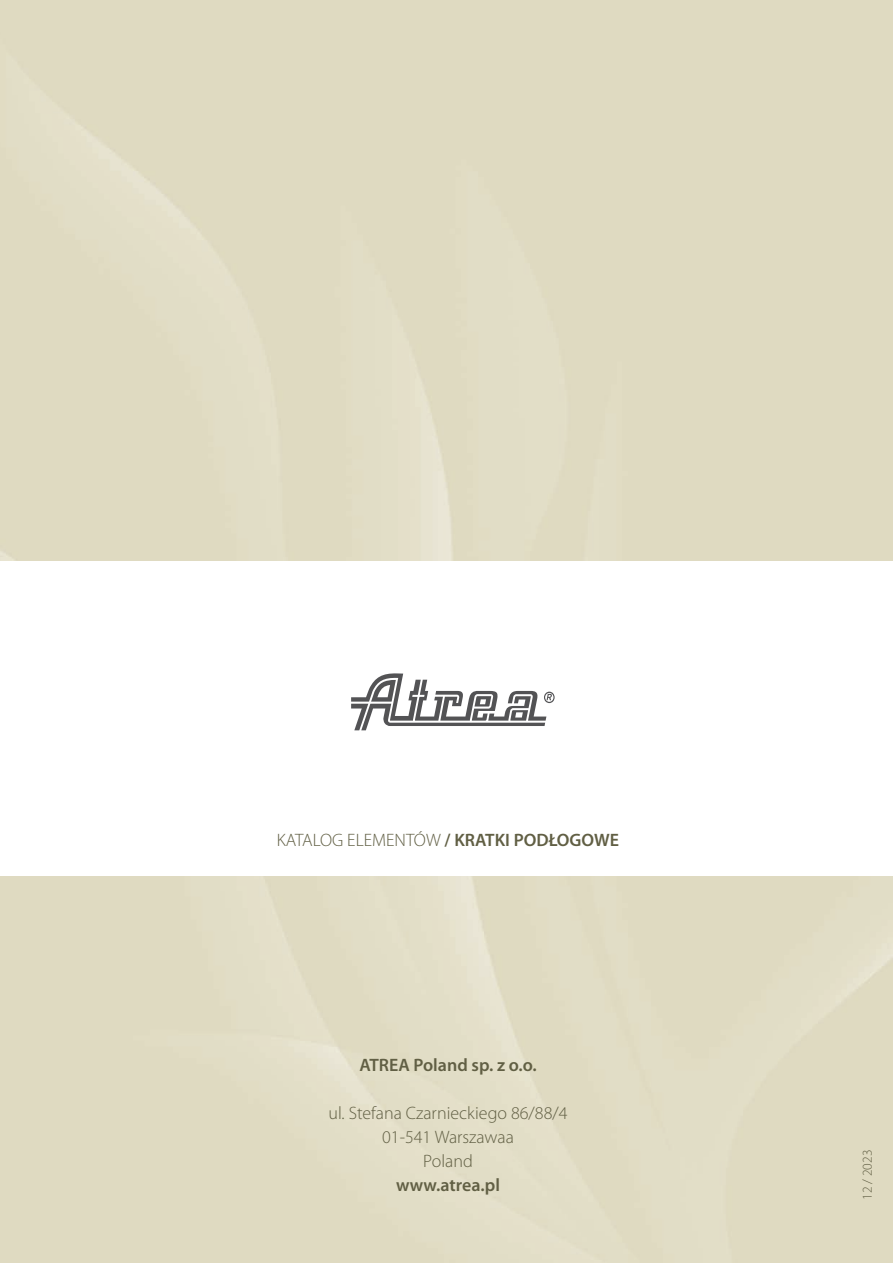
<style>
.page{position:relative;width:893px;height:1263px;background:#fff}
.page>*{position:absolute;margin:0;border:0;box-sizing:border-box;transform-origin:0 0}
.t1{font:300 18px/24px "Myriad Pro";color:#615f44;text-align:center}
.t2{font:600 18px "Myriad Pro";color:#615f44}
.t3{font:300 13.5px "Myriad Pro";color:#615f44}
.s1{font-weight:600}
</style>
<div class="page">
<svg style="left:351px;top:673px;width:204px;height:57px"></svg>
<p class="t1" style="left:277px;top:828px;width:344px">KATALOG ELEMENTÓW <span class="s1">/ KRATKI PODŁOGOWE</span></p>
<p class="t2" style="left:359px;top:1055px;width:179px">ATREA Poland sp. z o.o.</p>
<p class="t1" style="left:328px;top:1101px;width:241px">ul. Stefana Czarnieckiego 86/88/4</p>
<p class="t1" style="left:382px;top:1125px;width:133px">01-541 Warszawaa<br>Poland</p>
<p class="t2" style="left:396px;top:1175px;width:105px">www.atrea.pl</p>
<p class="t3" style="left:860px;top:1200px;width:52px;rotate:-90deg">12 / 2023</p>
</div>
